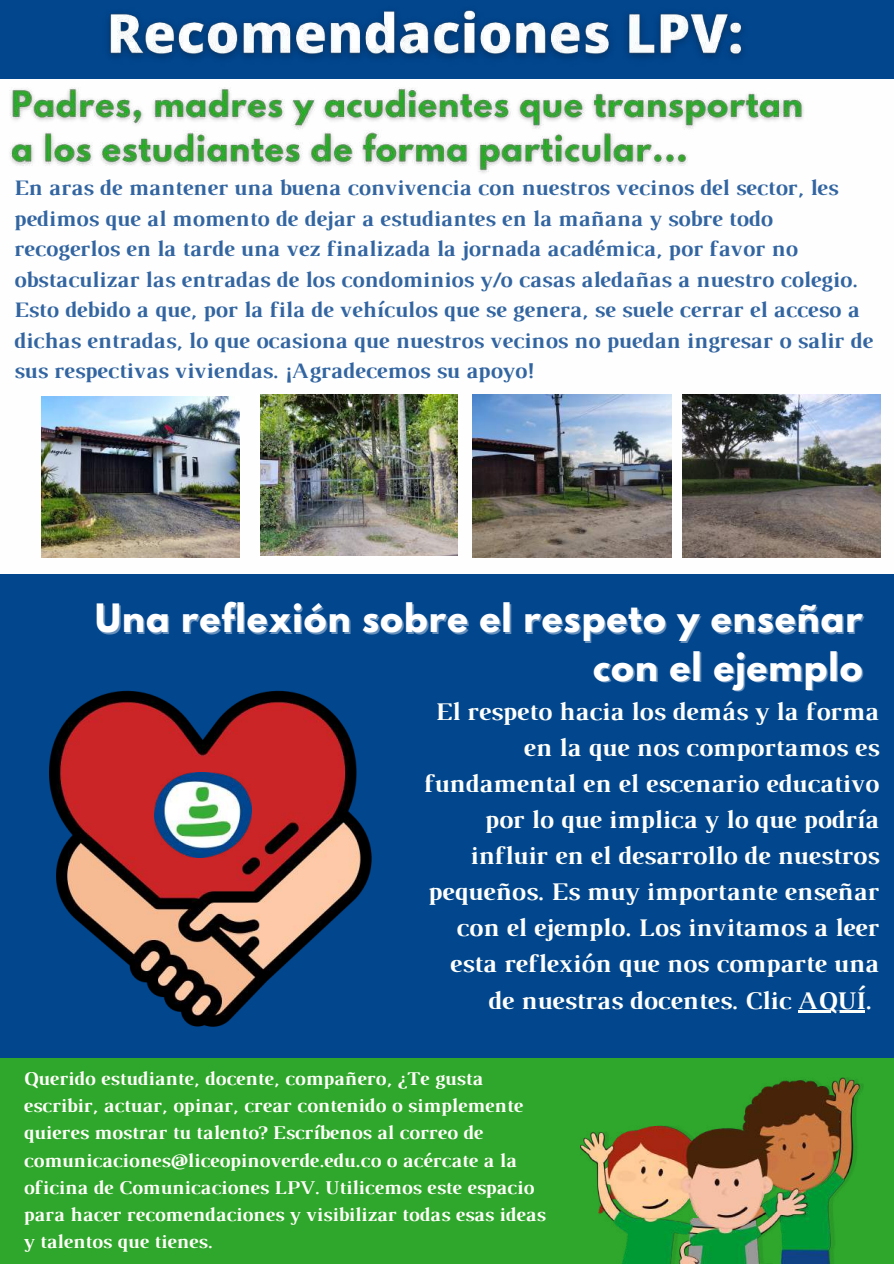
<style>
.page{position:relative;width:894px;height:1264px;background:#fff}
.page>*{position:absolute;margin:0;border:0;box-sizing:border-box;transform-origin:0 0}
.t1{font:700 34.65px/48.4px "League Spartan";letter-spacing:.03em;color:#fff;text-align:right}
.t2{font:700 25.95px/36px "Luthier";color:#fffff9;text-align:right}
.t3{font:700 22.5px/30.5px "Luthier";color:#3265a1}
.t4{font:700 19.8px/27.2px "Luthier";color:#fffff9}
</style>
<div class="page">
<div style="left:0;top:0;width:893px;height:1263px;background:#02468e"></div>
<div style="left:0;top:1058px;width:893px;height:205px;background:#2ea72c"></div>
<img style="left:580px;top:1077px;width:282px;height:186px">
<div style="left:0;top:80px;width:893px;height:493px;background:#fefefe"></div>
<img style="left:682px;top:395px;width:198px;height:162px">
<img style="left:472px;top:395px;width:199px;height:162px">
<img style="left:260px;top:395px;width:197px;height:161px">
<img style="left:42px;top:396px;width:197px;height:161px">
<img style="left:49px;top:690px;width:323px;height:337px">
<img style="left:93px;top:10px;width:663px;height:70px">
<img style="left:9px;top:87px;width:795px;height:86px">
<hr style="left:797px;top:1010px;width:67px;height:3px;background:#fffff9">
<img style="left:154px;top:773px;width:97px;height:84px">
<p class="t3" style="left:14px;top:174px;width:860px">En aras de mantener una buena convivencia con nuestros vecinos del sector, les pedimos que al momento de dejar a estudiantes en la mañana y sobre todo recogerlos en la tarde una vez finalizada la jornada académica, por favor no obstaculizar las entradas de los condominios y/o casas aledañas a nuestro colegio.<br>Esto debido a que, por la fila de vehículos que se genera, se suele cerrar el acceso a dichas entradas, lo que ocasiona que nuestros vecinos no puedan ingresar o salir de sus respectivas viviendas. ¡Agradecemos su apoyo!</p>
<h1 class="t1" style="left:95px;top:598px;width:768px">Una reflexión sobre el respeto y enseñar con el ejemplo</h1>
<p class="t2" style="left:423px;top:695px;width:456px">El respeto hacia los demás y la forma en la que nos comportamos es fundamental en el escenario educativo por lo que implica y lo que podría influir en el desarrollo de nuestros pequeños. Es muy importante enseñar con el ejemplo. Los invitamos a leer esta reflexión que nos comparte una de nuestras docentes. Clic AQUÍ.</p>
<p class="t4" style="left:23px;top:1066px;width:523px">Querido estudiante, docente, compañero, ¿Te gusta escribir, actuar, opinar, crear contenido o simplemente quieres mostrar tu talento? Escríbenos al correo de comunicaciones@liceopinoverde.edu.co o acércate a la oficina de Comunicaciones LPV. Utilicemos este espacio para hacer recomendaciones y visibilizar todas esas ideas y talentos que tienes.</p>
</div>
